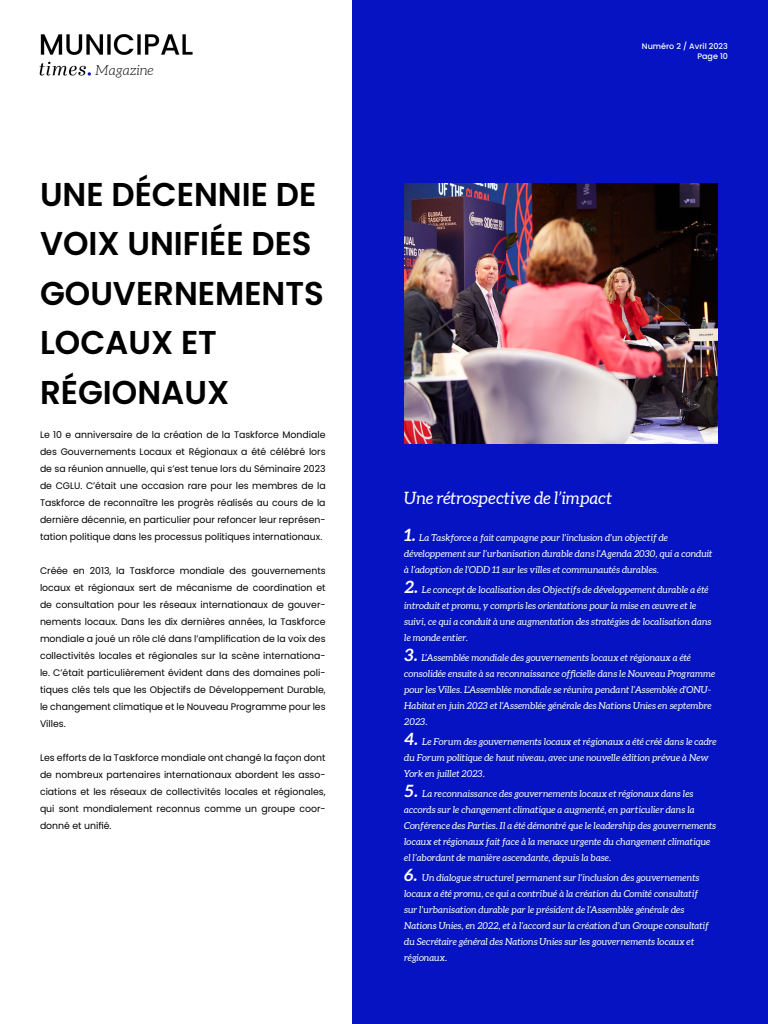
<style>
.page{position:relative;width:768px;height:1024px;background:#fff}
.page>*{position:absolute;margin:0;border:0;box-sizing:border-box;transform-origin:0 0}
.t1{font:600 33px/49.5px "Poppins";color:#000}
.t2{font:italic 17px "Aleo";color:#fff}
.t3{font:italic 300 14px "Aleo";color:#000}
.t4{font:italic 9.5px/16px "Aleo";color:#fff}
.t5{font:9.5px/17px "Poppins";color:#000;text-align:justify}
.t6{font:500 8px/9.6px "Poppins";color:#fff;text-align:right}
.s1{font-weight:700;font-size:17px}
</style>
<div class="page">
<img style="left:39px;top:34px;width:154px;height:42px">
<div style="left:352px;top:0;width:416px;height:1024px;background:#0513c2"></div>
<img style="left:404px;top:184px;width:314px;height:259px">
<h3 class="t3" style="left:95px;top:62px;width:60px">Magazine</h3>
<h1 class="t1" style="left:40px;top:170px;width:285px">UNE DÉCENNIE DE<br>VOIX UNIFIÉE DES<br>GOUVERNEMENTS<br>LOCAUX ET<br>RÉGIONAUX</h1>
<p class="t5" style="left:40px;top:426px;width:287px">Le 10 e anniversaire de la création de la Taskforce Mondiale des Gouvernements Locaux et Régionaux a été célébré lors de sa réunion annuelle, qui s’est tenue lors du Séminaire 2023 de CGLU. C’était une occasion rare pour les membres de la Taskforce de reconnaître les progrès réalisés au cours de la dernière décennie, en particulier pour refoncer leur représen&shy;tation politique dans les processus politiques internationaux.</p>
<p class="t5" style="left:40px;top:562px;width:287px">Créée en 2013, la Taskforce mondiale des gouvernements locaux et régionaux sert de mécanisme de coordination et de consultation pour les réseaux internationaux de gouver&shy;nements locaux. Dans les dix dernières années, la Taskforce mondiale a joué un rôle clé dans l’amplification de la voix des collectivités locales et régionales sur la scène internationa&shy;le. C’était particulièrement évident dans des domaines poli&shy;tiques clés tels que les Objectifs de Développement Durable, le changement climatique et le Nouveau Programme pour les Villes.</p>
<p class="t5" style="left:40px;top:749px;width:287px">Les efforts de la Taskforce mondiale ont changé la façon dont de nombreux partenaires internationaux abordent les asso&shy;ciations et les réseaux de collectivités locales et régionales, qui sont mondialement reconnus comme un groupe coor&shy;donné et unifié.</p>
<p class="t6" style="left:642px;top:42px;width:88px">Numéro 2 / Avril 2023<br>Page 10</p>
<h2 class="t2" style="left:404px;top:488px;width:209px">Une rétrospective de l’impact</h2>
<p class="t4" style="left:404px;top:530px;width:310px"><span class="s1">1.</span> La Taskforce a fait campagne pour l’inclusion d’un objectif de développement sur l’urbanisation durable dans l’Agenda 2030, qui a conduit à l’adoption de l’ODD 11 sur les villes et communautés durables.</p>
<p class="t4" style="left:404px;top:582px;width:309px"><span class="s1">2.</span> Le concept de localisation des Objectifs de développement durable a été introduit et promu, y compris les orientations pour la mise en œuvre et le suivi, ce qui a conduit à une augmentation des stratégies de localisation dans le monde entier.</p>
<p class="t4" style="left:404px;top:650px;width:313px"><span class="s1">3.</span> L’Assemblée mondiale des gouvernements locaux et régionaux a été consolidée ensuite à sa reconnaissance officielle dans le Nouveau Programme pour les Villes. L’Assemblée mondiale se réunira pendant l’Assemblée d’ONU-Habitat en juin 2023 et l’Assemblée générale des Nations Unies en septembre 2023.</p>
<p class="t4" style="left:404px;top:734px;width:314px"><span class="s1">4.</span> Le Forum des gouvernements locaux et régionaux a été créé dans le cadre du Forum politique de haut niveau, avec une nouvelle édition prévue à New<br>York en juillet 2023.</p>
<p class="t4" style="left:404px;top:786px;width:313px"><span class="s1">5.</span> La reconnaissance des gouvernements locaux et régionaux dans les accords sur le changement climatique a augmenté, en particulier dans la Conférence des Parties. Il a été démontré que le leadership des gouvernements locaux et régionaux fait face à la menace urgente du changement climatique el l’abordant de manière ascendante, depuis la base.</p>
<p class="t4" style="left:404px;top:870px;width:306px"><span class="s1">6.</span> Un dialogue structurel permanent sur l’inclusion des gouvernements locaux a été promu, ce qui a contribué à la création du Comité consultatif sur l’urbanisation durable par le président de l’Assemblée générale des Nations Unies, en 2022, et à l’accord sur la création d’un Groupe consultatif du Secrétaire général des Nations Unies sur les gouvernements locaux et régionaux.</p>
</div>
